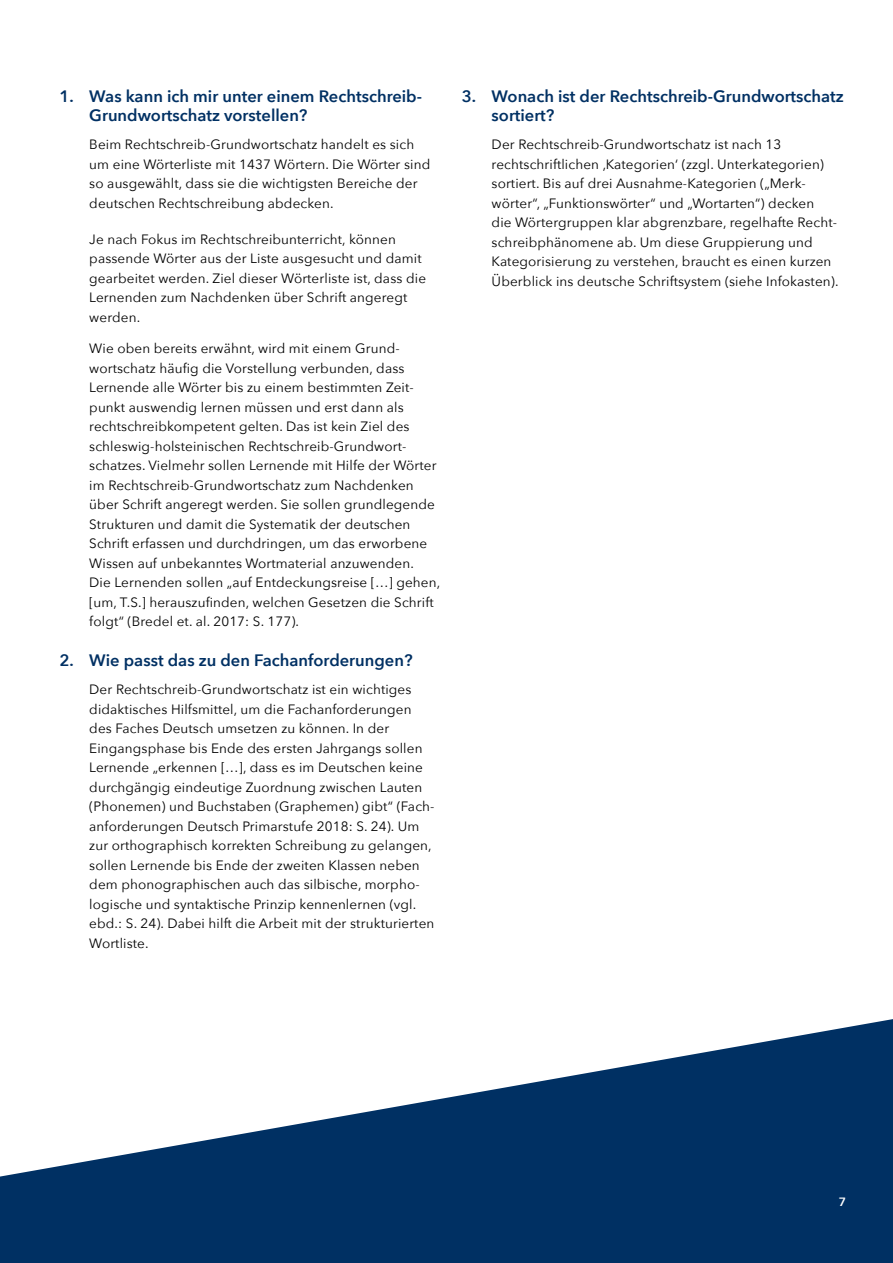
<style>
.page{position:relative;width:893px;height:1263px;background:#fff}
.page>*{position:absolute;margin:0;border:0;box-sizing:border-box;transform-origin:0 0}
.t1{font:600 16.5px/19.5px "Avenir Next";color:#003063}
.t2{font:13.5px/19.5px "Avenir Next";letter-spacing:.01em;color:#000}
.t3{font:600 12px "Avenir Next";color:#fff}
</style>
<div class="page">
<svg style="left:0;top:1019px;width:893px;height:244px;fill:#003063"></svg>
<p class="t1" style="left:89px;top:86px;width:334px;text-indent:-30px">1. Was kann ich mir unter einem Rechtschreib-<br>Grundwortschatz vorstellen?</p>
<p class="t2" style="left:89px;top:134px;width:343px">Beim Rechtschreib-Grundwortschatz handelt es sich um eine Wörterliste mit 1437 Wörtern. Die Wörter sind so ausgewählt, dass sie die wichtigsten Bereiche der deutschen Rechtschreibung abdecken.</p>
<p class="t2" style="left:89px;top:229px;width:338px">Je nach Fokus im Rechtschreibunterricht, können passende Wörter aus der Liste ausgesucht und damit gearbeitet werden. Ziel dieser Wörterliste ist, dass die Lernenden zum Nachdenken über Schrift angeregt werden.</p>
<p class="t2" style="left:89px;top:338px;width:352px">Wie oben bereits erwähnt, wird mit einem Grund&shy;wortschatz häufig die Vorstellung verbunden, dass Lernende alle Wörter bis zu einem bestimmten Zeit&shy;punkt auswendig lernen müssen und erst dann als rechtschreibkompetent gelten. Das ist kein Ziel des schleswig-holsteinischen Rechtschreib-Grundwort&shy;schatzes. Vielmehr sollen Lernende mit Hilfe der Wörter im Rechtschreib-Grundwortschatz zum Nachdenken über Schrift angeregt werden. Sie sollen grundlegende Strukturen und damit die Systematik der deutschen Schrift erfassen und durchdringen, um das erworbene Wissen auf unbekanntes Wortmaterial anzuwenden.<br>Die Lernenden sollen „auf Entdeckungsreise […] gehen, [um, T.S.] herauszufinden, welchen Gesetzen die Schrift folgt“ (Bredel et. al. 2017: S. 177).</p>
<p class="t1" style="left:60px;top:650px;width:355px">2. Wie passt das zu den Fachanforderungen?</p>
<p class="t2" style="left:89px;top:679px;width:347px">Der Rechtschreib-Grundwortschatz ist ein wichtiges didaktisches Hilfsmittel, um die Fachanforderungen des Faches Deutsch umsetzen zu können. In der Eingangsphase bis Ende des ersten Jahrgangs sollen Lernende „erkennen […], dass es im Deutschen keine durchgängig eindeutige Zuordnung zwischen Lauten (Phonemen) und Buchstaben (Graphemen) gibt“ (Fach&shy;anforderungen Deutsch Primarstufe 2018: S. 24). Um zur orthographisch korrekten Schreibung zu gelangen, sollen Lernende bis Ende der zweiten Klassen neben dem phonographischen auch das silbische, morpho&shy;logische und syntaktische Prinzip kennenlernen (vgl. ebd.: S. 24). Dabei hilft die Arbeit mit der strukturierten Wortliste.</p>
<p class="t1" style="left:492px;top:86px;width:354px;text-indent:-30px">3. Wonach ist der Rechtschreib-Grundwortschatz sortiert?</p>
<p class="t2" style="left:492px;top:134px;width:348px">Der Rechtschreib-Grundwortschatz ist nach 13 rechtschriftlichen ‚Kategorien‘ (zzgl. Unterkategorien) sortiert. Bis auf drei Ausnahme-Kategorien („Merk&shy;wörter“, „Funktionswörter“ und „Wortarten“) decken<br>die Wörtergruppen klar abgrenzbare, regelhafte Recht&shy;schreibphänomene ab. Um diese Gruppierung und Kategorisierung zu verstehen, braucht es einen kurzen Überblick ins deutsche Schriftsystem (siehe Infokasten).</p>
<p class="t3" style="left:839px;top:1191px;width:9px">7</p>
</div>
